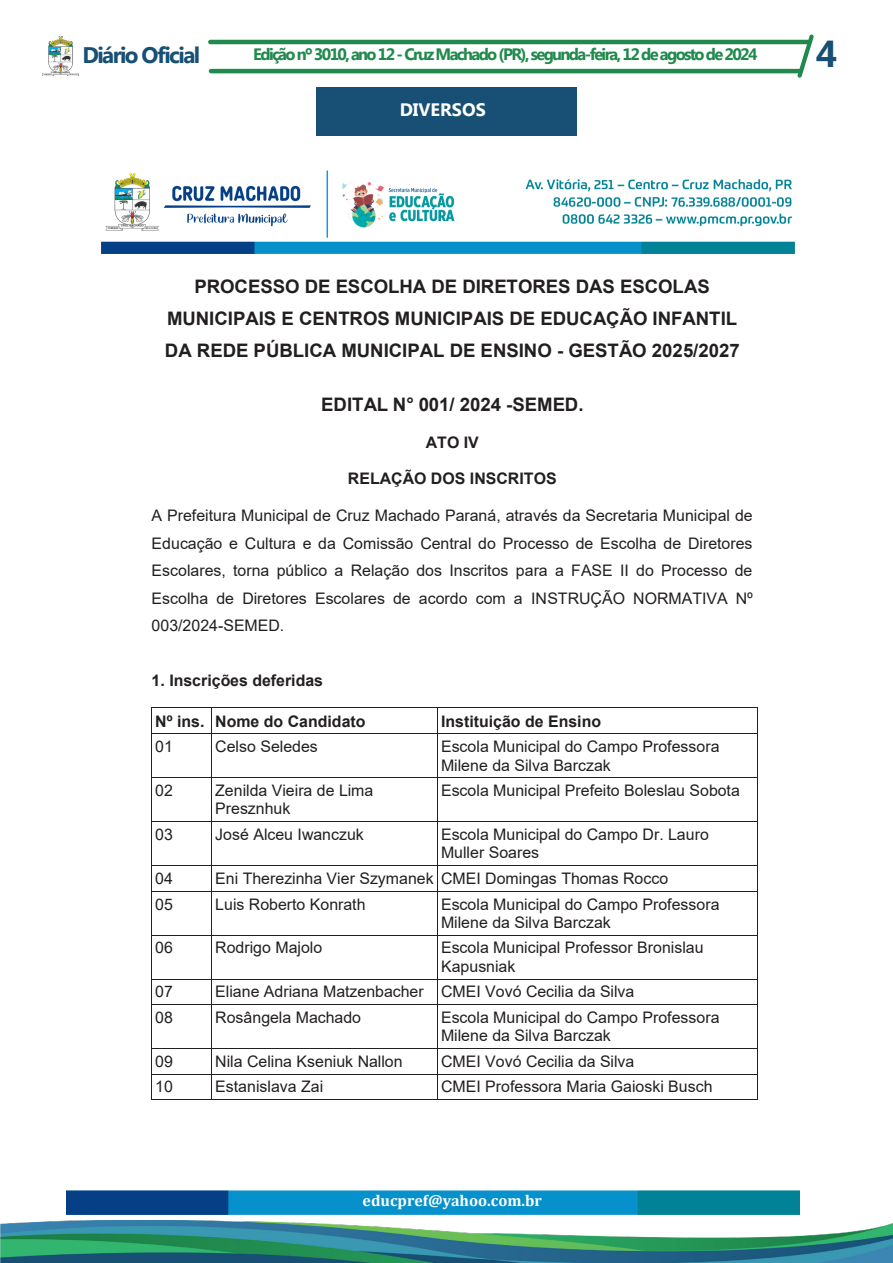
<style>
.page{position:relative;width:893px;height:1263px;background:#fff}
.page>*{position:absolute;margin:0;border:0;box-sizing:border-box;transform-origin:0 0}
.t1{font:700 37.5px "Myanmar Text";color:#175074}
.t2{font:700 22.5px "Myanmar Text";letter-spacing:-.07em;color:#175074}
.t3{font:700 18.6px/32.1px "Arial";color:#231f20;text-align:center}
.t4{font:700 18px "Myanmar Text";color:#fff}
.t5{font:700 16.5px "Myanmar Text";letter-spacing:-.1em;color:#20894d}
.t6{font:15.9px/18.3px "Arial";color:#231f20}
.t7{font:700 15.9px "Arial";color:#231f20}
.t8{font:700 15.9px "Cambria";color:#fff}
</style>
<div class="page">
<hr style="left:208px;top:40px;width:602px;height:4px;background:#20894d;border-radius:2px">
<hr style="left:209px;top:69px;width:593px;height:4px;background:#20894d;border-radius:2px">
<img style="left:43px;top:37px;width:36px;height:38px">
<svg style="left:797px;top:34px;width:17px;height:44px"></svg>
<img style="left:0;top:1220px;width:893px;height:43px">
<div style="left:316px;top:87px;width:261px;height:49px;background:#175074"></div>
<img style="left:67px;top:1190px;width:732px;height:24px">
<img style="left:101px;top:170px;width:694px;height:84px">
<hr style="left:152px;top:707px;width:59px;height:1px;background:#231f20">
<hr style="left:212px;top:707px;width:225px;height:1px;background:#231f20">
<hr style="left:438px;top:707px;width:319px;height:1px;background:#231f20">
<svg style="left:151px;top:707px;width:1px;height:30px"></svg>
<hr style="left:152px;top:734px;width:59px;height:1px;background:#231f20">
<svg style="left:211px;top:707px;width:1px;height:30px"></svg>
<hr style="left:212px;top:734px;width:225px;height:1px;background:#231f20">
<svg style="left:437px;top:707px;width:1px;height:30px"></svg>
<hr style="left:438px;top:734px;width:319px;height:1px;background:#231f20">
<svg style="left:757px;top:707px;width:1px;height:30px"></svg>
<hr style="left:151px;top:737px;width:1px;height:40px;background:#231f20">
<hr style="left:211px;top:737px;width:1px;height:40px;background:#231f20">
<hr style="left:437px;top:737px;width:1px;height:40px;background:#231f20">
<hr style="left:757px;top:737px;width:1px;height:40px;background:#231f20">
<hr style="left:152px;top:777px;width:59px;height:1px;background:#231f20">
<hr style="left:212px;top:777px;width:225px;height:1px;background:#231f20">
<hr style="left:438px;top:777px;width:319px;height:1px;background:#231f20">
<hr style="left:151px;top:781px;width:1px;height:40px;background:#231f20">
<hr style="left:211px;top:781px;width:1px;height:40px;background:#231f20">
<hr style="left:437px;top:781px;width:1px;height:40px;background:#231f20">
<hr style="left:757px;top:781px;width:1px;height:40px;background:#231f20">
<hr style="left:152px;top:821px;width:59px;height:1px;background:#231f20">
<hr style="left:212px;top:821px;width:225px;height:1px;background:#231f20">
<hr style="left:438px;top:821px;width:319px;height:1px;background:#231f20">
<hr style="left:151px;top:825px;width:1px;height:40px;background:#231f20">
<hr style="left:211px;top:825px;width:1px;height:40px;background:#231f20">
<hr style="left:437px;top:825px;width:1px;height:40px;background:#231f20">
<hr style="left:757px;top:825px;width:1px;height:40px;background:#231f20">
<hr style="left:152px;top:865px;width:59px;height:1px;background:#231f20">
<hr style="left:212px;top:865px;width:225px;height:1px;background:#231f20">
<hr style="left:438px;top:865px;width:319px;height:1px;background:#231f20">
<svg style="left:151px;top:865px;width:1px;height:30px"></svg>
<hr style="left:152px;top:891px;width:59px;height:1px;background:#231f20">
<svg style="left:211px;top:865px;width:1px;height:30px"></svg>
<hr style="left:212px;top:891px;width:225px;height:1px;background:#231f20">
<svg style="left:437px;top:865px;width:1px;height:30px"></svg>
<hr style="left:438px;top:891px;width:319px;height:1px;background:#231f20">
<svg style="left:757px;top:865px;width:1px;height:30px"></svg>
<hr style="left:151px;top:895px;width:1px;height:40px;background:#231f20">
<hr style="left:211px;top:895px;width:1px;height:40px;background:#231f20">
<hr style="left:437px;top:895px;width:1px;height:40px;background:#231f20">
<hr style="left:757px;top:895px;width:1px;height:40px;background:#231f20">
<hr style="left:152px;top:935px;width:59px;height:1px;background:#231f20">
<hr style="left:212px;top:935px;width:225px;height:1px;background:#231f20">
<hr style="left:438px;top:935px;width:319px;height:1px;background:#231f20">
<hr style="left:151px;top:938px;width:1px;height:41px;background:#231f20">
<hr style="left:211px;top:938px;width:1px;height:41px;background:#231f20">
<hr style="left:437px;top:938px;width:1px;height:41px;background:#231f20">
<hr style="left:757px;top:938px;width:1px;height:41px;background:#231f20">
<hr style="left:152px;top:979px;width:59px;height:1px;background:#231f20">
<hr style="left:212px;top:979px;width:225px;height:1px;background:#231f20">
<hr style="left:438px;top:979px;width:319px;height:1px;background:#231f20">
<svg style="left:151px;top:979px;width:1px;height:29px"></svg>
<hr style="left:152px;top:1004px;width:59px;height:1px;background:#231f20">
<svg style="left:211px;top:979px;width:1px;height:29px"></svg>
<hr style="left:212px;top:1004px;width:225px;height:1px;background:#231f20">
<svg style="left:437px;top:979px;width:1px;height:29px"></svg>
<hr style="left:438px;top:1004px;width:319px;height:1px;background:#231f20">
<svg style="left:757px;top:979px;width:1px;height:29px"></svg>
<hr style="left:151px;top:1008px;width:1px;height:40px;background:#231f20">
<hr style="left:211px;top:1008px;width:1px;height:40px;background:#231f20">
<hr style="left:437px;top:1008px;width:1px;height:40px;background:#231f20">
<hr style="left:757px;top:1008px;width:1px;height:40px;background:#231f20">
<hr style="left:152px;top:1048px;width:59px;height:1px;background:#231f20">
<hr style="left:212px;top:1048px;width:225px;height:1px;background:#231f20">
<hr style="left:438px;top:1048px;width:319px;height:1px;background:#231f20">
<hr style="left:152px;top:1074px;width:59px;height:1px;background:#231f20">
<hr style="left:212px;top:1074px;width:225px;height:1px;background:#231f20">
<hr style="left:438px;top:1074px;width:319px;height:1px;background:#231f20">
<svg style="left:151px;top:1048px;width:1px;height:52px"></svg>
<hr style="left:152px;top:1099px;width:59px;height:1px;background:#231f20">
<svg style="left:211px;top:1048px;width:1px;height:52px"></svg>
<hr style="left:212px;top:1099px;width:225px;height:1px;background:#231f20">
<svg style="left:437px;top:1048px;width:1px;height:52px"></svg>
<hr style="left:438px;top:1099px;width:319px;height:1px;background:#231f20">
<svg style="left:757px;top:1048px;width:1px;height:52px"></svg>
<p class="t2" style="left:82px;top:42px;width:119px">Diário Oficial</p>
<p class="t5" style="left:253px;top:45px;width:506px">Edição nº 3010, ano 12 - Cruz Machado (PR), segunda-feira, 12 de agosto de 2024</p>
<p class="t1" style="left:816px;top:32px;width:23px">4</p>
<p class="t4" style="left:400px;top:100px;width:88px">DIVERSOS</p>
<p class="t3" style="left:165px;top:271px;width:576px">PROCESSO DE ESCOLHA DE DIRETORES DAS ESCOLAS<br>MUNICIPAIS E CENTROS MUNICIPAIS DE EDUCAÇÃO INFANTIL<br>DA REDE PÚBLICA MUNICIPAL DE ENSINO - GESTÃO 2025/2027</p>
<p class="t3" style="left:321px;top:388px;width:264px">EDITAL N° 001/ 2024 -SEMED.</p>
<p class="t7" style="left:426px;top:431px;width:55px">ATO IV</p>
<p class="t7" style="left:348px;top:468px;width:210px">RELAÇÃO DOS INSCRITOS</p>
<p class="t6" style="left:152px;top:502px;width:603px;line-height:27.5px;text-align:justify">A Prefeitura Municipal de Cruz Machado Paraná, através da Secretaria Municipal de Educação e Cultura e da Comissão Central do Processo de Escolha de Diretores Escolares, torna público a Relação dos Inscritos para a FASE II do Processo de Escolha de Diretores Escolares de acordo com a INSTRUÇÃO NORMATIVA Nº 003/2024-SEMED.</p>
<p class="t7" style="left:152px;top:669px;width:173px">1. Inscrições deferidas</p>
<p class="t7" style="left:155px;top:710px;width:212px">Nº ins. Nome do Candidato</p>
<p class="t7" style="left:441px;top:710px;width:162px">Instituição de Ensino</p>
<p class="t6" style="left:155px;top:737px;width:19px">01</p>
<p class="t6" style="left:215px;top:737px;width:104px">Celso Seledes</p>
<p class="t6" style="left:441px;top:737px;width:280px">Escola Municipal do Campo Professora<br>Milene da Silva Barczak</p>
<p class="t6" style="left:155px;top:781px;width:19px">02</p>
<p class="t6" style="left:215px;top:781px;width:160px">Zenilda Vieira de Lima<br>Presznhuk</p>
<p class="t6" style="left:441px;top:781px;width:300px">Escola Municipal Prefeito Boleslau Sobota</p>
<p class="t6" style="left:155px;top:825px;width:19px">03</p>
<p class="t6" style="left:215px;top:825px;width:150px">José Alceu Iwanczuk</p>
<p class="t6" style="left:441px;top:825px;width:269px">Escola Municipal do Campo Dr. Lauro<br>Muller Soares</p>
<p class="t6" style="left:155px;top:869px;width:19px">04</p>
<p class="t6" style="left:215px;top:869px;width:454px">Eni Therezinha Vier Szymanek CMEI Domingas Thomas Rocco</p>
<p class="t6" style="left:155px;top:895px;width:19px">05</p>
<p class="t6" style="left:215px;top:895px;width:152px">Luis Roberto Konrath</p>
<p class="t6" style="left:441px;top:895px;width:280px">Escola Municipal do Campo Professora<br>Milene da Silva Barczak</p>
<p class="t6" style="left:155px;top:938px;width:19px">06</p>
<p class="t6" style="left:215px;top:938px;width:109px">Rodrigo Majolo</p>
<p class="t6" style="left:441px;top:938px;width:264px">Escola Municipal Professor Bronislau<br>Kapusniak</p>
<p class="t6" style="left:155px;top:982px;width:19px">07</p>
<p class="t6" style="left:215px;top:982px;width:421px">Eliane Adriana Matzenbacher CMEI Vovó Cecilia da Silva</p>
<p class="t6" style="left:155px;top:1008px;width:19px">08</p>
<p class="t6" style="left:215px;top:1008px;width:147px">Rosângela Machado</p>
<p class="t6" style="left:441px;top:1008px;width:280px">Escola Municipal do Campo Professora<br>Milene da Silva Barczak</p>
<p class="t6" style="left:155px;top:1052px;width:19px">09</p>
<p class="t6" style="left:215px;top:1052px;width:189px">Nila Celina Kseniuk Nallon</p>
<p class="t6" style="left:441px;top:1052px;width:195px">CMEI Vovó Cecilia da Silva</p>
<p class="t6" style="left:155px;top:1077px;width:19px">10</p>
<p class="t6" style="left:215px;top:1077px;width:109px">Estanislava Zai</p>
<p class="t6" style="left:441px;top:1077px;width:273px">CMEI Professora Maria Gaioski Busch</p>
<p class="t8" style="left:363px;top:1189px;width:181px">educpref@yahoo.com.br</p>
</div>
